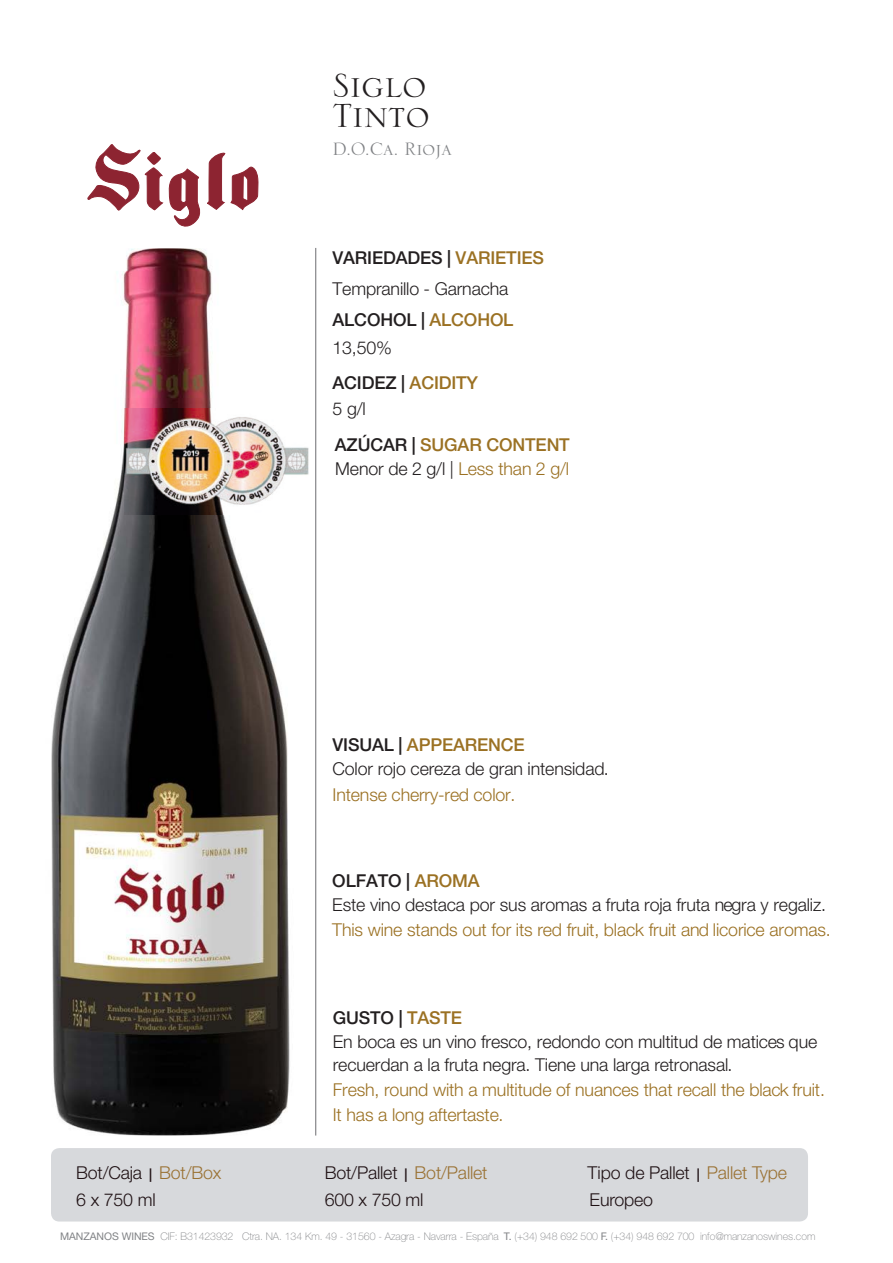
<style>
.page{position:relative;width:893px;height:1263px;background:#fff}
.page>*{position:absolute;margin:0;border:0;box-sizing:border-box;transform-origin:0 0}
.t1{font:44.4px "Serlio LT Std";color:#231f20}
.t2{font:23.7px "Serlio LT Std";color:#808285}
.t3{font:300 17.7px/23.7px "Helvetica Neue LT Std";letter-spacing:-.01em;color:#231f20}
.t4{font:300 17.7px/24.3px "Helvetica Neue LT Std";letter-spacing:-.01em;color:#9b7123}
.t5{font:300 17.7px "Helvetica Neue LT Std";letter-spacing:-.01em;color:#1f1114}
.t6{font:500 17.7px/36.2px "Helvetica Neue LT Std";letter-spacing:-.01em;color:#9b7123}
.t7{font:500 17.7px/35px "Helvetica Neue LT Std";letter-spacing:-.01em;color:#231f20}
.t8{font:100 10.5px "Helvetica Neue LT Std";letter-spacing:-.005em;color:#808285}
.s1{font-weight:500}
.s2{font-weight:500;color:#9b7123}
.s3{font-weight:300}
.s4{color:#9b7123}
.s5{font-weight:300;color:#231f20}
.s6{color:#231f20}
.s7{font-weight:500;font-size:13.5px}
.s8{color:#9a7234}
.s9{font-weight:400}
</style>
<div class="page">
<img style="left:51px;top:248px;width:266px;height:887px">
<hr style="left:315px;top:248px;width:1px;height:887px;background:#6c6d70">
<div style="left:51px;top:1148px;width:757px;height:73px;background:#d7d9dc;border-radius:8px"></div>
<svg style="left:87px;top:144px;width:171px;height:83px"></svg>
<img style="left:124px;top:409px;width:188px;height:106px">
<h1 class="t1" style="left:333px;top:64px;width:95px">Siglo</h1>
<h1 class="t1" style="left:333px;top:94px;width:99px">Tinto</h1>
<h2 class="t2" style="left:333px;top:138px;width:121px">D.O.Ca. Rioja</h2>
<p class="t3" style="left:333px;top:242px;width:213px;line-height:31px"><span class="s1">VARIEDADES |</span> <span class="s2">VARIETIES<br></span>Tempranillo - Garnacha<br><span class="s1">ALCOHOL |</span> <span class="s2">ALCOHOL</span></p>
<p class="t7" style="left:333px;top:330px;width:147px"><span class="s3">13,50%<br></span>ACIDEZ | <span class="s4">ACIDITY</span></p>
<p class="t6" style="left:333px;top:390px;width:239px"><span class="s5">5 g/l<br></span><span class="s6">AZÚCAR |</span> SUGAR CONTENT</p>
<p class="t3" style="left:335px;top:457px;width:235px">Menor de 2 g/l | <span class="s4">Less than 2 g/l</span></p>
<p class="t3" style="left:333px;top:732px;width:278px"><span class="s1">VISUAL |</span> <span class="s2">APPEARENCE<br></span>Color rojo cereza de gran intensidad.</p>
<p class="t4" style="left:333px;top:782px;width:184px">Intense cherry-red color.</p>
<p class="t3" style="left:332px;top:869px;width:495px;line-height:23.2px"><span class="s1">OLFATO |</span> <span class="s2">AROMA<br></span>Este vino destaca por sus aromas a fruta roja fruta negra y regaliz.</p>
<p class="t4" style="left:332px;top:917px;width:500px">This wine stands out for its red fruit, black fruit and licorice aromas.</p>
<p class="t3" style="left:333px;top:1005px;width:486px"><span class="s1">GUSTO |</span> <span class="s2">TASTE<br></span>En boca es un vino fresco, redondo con multitud de matices que recuerdan a la fruta negra. Tiene una larga retronasal.</p>
<p class="t4" style="left:333px;top:1077px;width:494px">Fresh, round with a multitude of nuances that recall the black fruit.<br>It has a long aftertaste.</p>
<p class="t5" style="left:76px;top:1161px;width:147px">Bot/Caja <span class="s7">|</span> <span class="s8">Bot/Box</span></p>
<p class="t5" style="left:325px;top:1161px;width:164px">Bot/Pallet <span class="s7">|</span> <span class="s8">Bot/Pallet</span></p>
<p class="t5" style="left:587px;top:1161px;width:201px">Tipo de Pallet <span class="s7">|</span> <span class="s8">Pallet Type</span></p>
<p class="t5" style="left:76px;top:1189px;width:81px">6 x 750 ml</p>
<p class="t5" style="left:325px;top:1189px;width:100px">600 x 750 ml</p>
<p class="t5" style="left:590px;top:1189px;width:65px">Europeo</p>
<p class="t8" style="left:60px;top:1230px;width:757px"><span class="s9">MANZANOS WINES</span> CIF: B31423932 Ctra. NA. 134 Km. 49 - 31560 - Azagra - Navarra - España <span class="s9">T.</span> (+34) 948 692 500 <span class="s9">F.</span> (+34) 948 692 700 info@manzanoswines.com</p>
</div>
